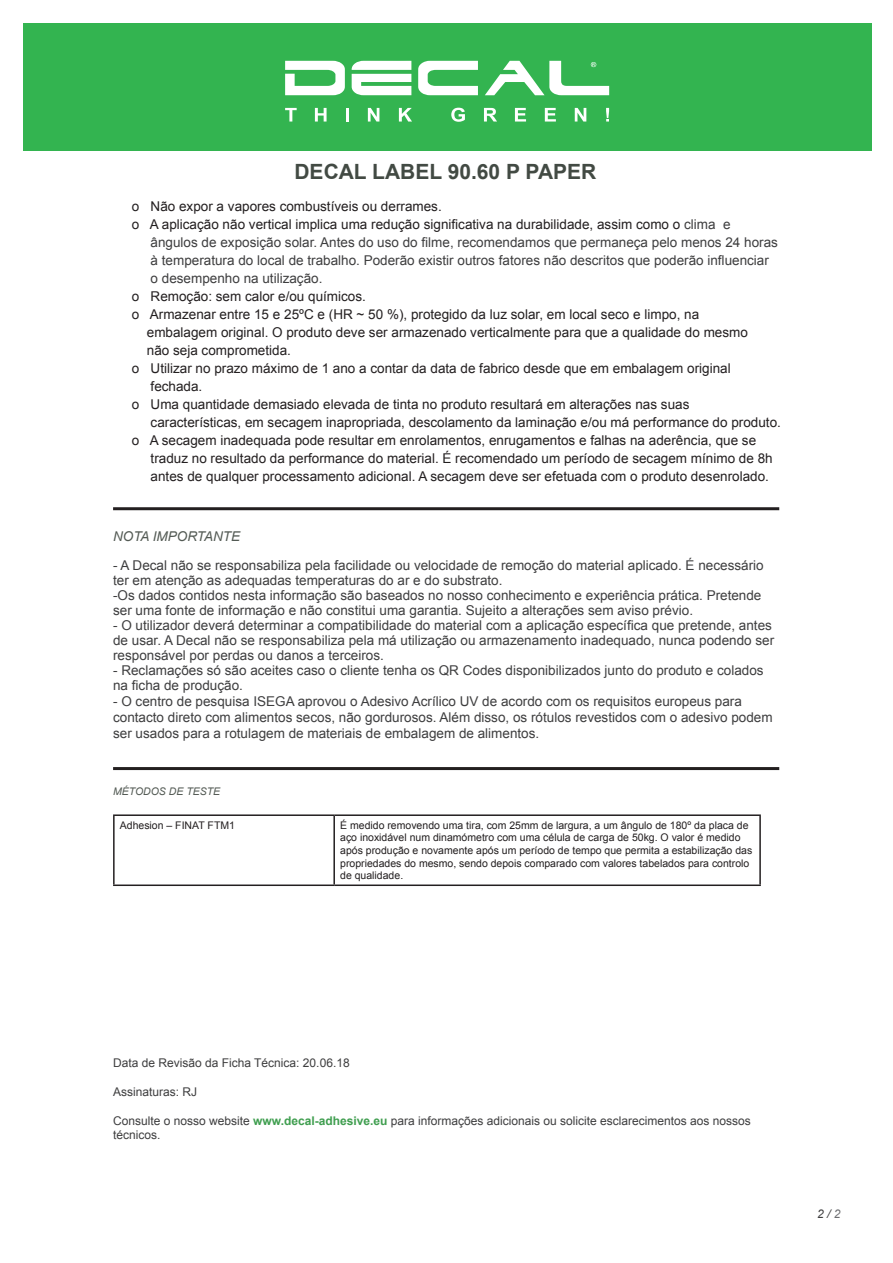
<style>
.page{position:relative;width:893px;height:1263px;background:#fff}
.page>*{position:absolute;margin:0;border:0;box-sizing:border-box;transform-origin:0 0}
.t1{font:700 21px "Arial";color:#424a43}
.t2{font:13.5px/15px "Arial";color:#3e3e3f}
.t3{font:13.5px "Arial";color:#231f20}
.t4{font:italic 13.5px "Arial";color:#535a54}
.t5{font:12px/14.4px "Arial";color:#3e3e3f}
.t6{font:italic 12px "Arial";color:#3e3e3f}
.t7{font:10.5px/12.6px "Arial";color:#231f20}
.t8{font:italic 10.5px "Arial";color:#535a54}
.s1{color:#3e3e3f}
.s2{font-weight:700;color:#3f9e4f}
.s3{color:#6c6d70}
</style>
<div class="page">
<hr style="left:113px;top:507px;width:666px;height:3px;background:#231f20">
<hr style="left:113px;top:767px;width:666px;height:3px;background:#231f20">
<hr style="left:113px;top:814px;width:221px;height:2px;background:#231f20">
<hr style="left:113px;top:816px;width:2px;height:68px;background:#231f20">
<hr style="left:334px;top:814px;width:427px;height:2px;background:#231f20">
<hr style="left:333px;top:816px;width:2px;height:68px;background:#231f20">
<hr style="left:759px;top:816px;width:2px;height:68px;background:#231f20">
<hr style="left:113px;top:884px;width:221px;height:2px;background:#231f20">
<hr style="left:334px;top:884px;width:427px;height:2px;background:#231f20">
<div style="left:23px;top:23px;width:848px;height:128px;background:#33b450"></div>
<svg style="left:285px;top:61px;width:60px;height:34px"></svg>
<svg style="left:352px;top:61px;width:59px;height:34px"></svg>
<svg style="left:418px;top:61px;width:60px;height:34px"></svg>
<svg style="left:485px;top:61px;width:124px;height:34px"></svg>
<svg style="left:285px;top:108px;width:12px;height:14px"></svg>
<svg style="left:315px;top:108px;width:12px;height:14px"></svg>
<hr style="left:346px;top:108px;width:3px;height:14px;background:#fff">
<svg style="left:368px;top:108px;width:11px;height:14px"></svg>
<svg style="left:399px;top:108px;width:13px;height:14px"></svg>
<svg style="left:451px;top:108px;width:14px;height:14px"></svg>
<svg style="left:484px;top:108px;width:13px;height:14px"></svg>
<svg style="left:515px;top:108px;width:11px;height:14px"></svg>
<svg style="left:545px;top:108px;width:11px;height:14px"></svg>
<svg style="left:575px;top:108px;width:11px;height:14px"></svg>
<svg style="left:606px;top:108px;width:3px;height:14px"></svg>
<h1 class="t1" style="left:294px;top:158px;width:303px">DECAL LABEL 90.60 P PAPER</h1>
<p class="t3" style="left:132px;top:197px;width:311px">o Não expor a vapores combustíveis ou derrames.</p>
<p class="t3" style="left:132px;top:215px;width:600px">o A aplicação não vertical implica uma redução significativa na durabilidade, assim como o <span class="s1">clima e</span></p>
<p class="t2" style="left:151px;top:235px;width:629px">ângulos de exposição solar. Antes do uso do filme, recomendamos que permaneça pelo menos 24 horas</p>
<p class="t2" style="left:151px;top:253px;width:620px">à temperatura do local de trabalho. Poderão existir outros fatores não descritos que poderão influenciar</p>
<p class="t2" style="left:151px;top:271px;width:173px">o desempenho na utilização.</p>
<p class="t3" style="left:132px;top:287px;width:236px">o Remoção: sem calor e/ou químicos.</p>
<p class="t3" style="left:132px;top:305px;width:569px">o Armazenar entre 15 e 25ºC e (HR ~ 50 %), protegido da luz solar, em local seco e limpo, na</p>
<p class="t3" style="left:147px;top:323px;width:603px">embalagem original. O produto deve ser armazenado verticalmente para que a qualidade do mesmo</p>
<p class="t3" style="left:147px;top:341px;width:146px">não seja comprometida.</p>
<p class="t3" style="left:132px;top:359px;width:600px">o Utilizar no prazo máximo de 1 ano a contar da data de fabrico desde que em embalagem original</p>
<p class="t3" style="left:151px;top:377px;width:53px">fechada.</p>
<p class="t3" style="left:132px;top:395px;width:559px">o Uma quantidade demasiado elevada de tinta no produto resultará em alterações nas suas</p>
<p class="t3" style="left:151px;top:413px;width:632px">características, em secagem inapropriada, descolamento da laminação e/ou má performance do produto.</p>
<p class="t3" style="left:132px;top:431px;width:626px">o A secagem inadequada pode resultar em enrolamentos, enrugamentos e falhas na aderência, que se</p>
<p class="t3" style="left:151px;top:449px;width:624px">traduz no resultado da performance do material. É recomendado um período de secagem mínimo de 8h</p>
<p class="t3" style="left:151px;top:467px;width:620px">antes de qualquer processamento adicional. A secagem deve ser efetuada com o produto desenrolado.</p>
<p class="t4" style="left:113px;top:528px;width:129px">NOTA IMPORTANTE</p>
<p class="t2" style="left:113px;top:557px;width:652px">- A Decal não se responsabiliza pela facilidade ou velocidade de remoção do material aplicado. É necessário ter em atenção as adequadas temperaturas do ar e do substrato.<br>-Os dados contidos nesta informação são baseados no nosso conhecimento e experiência prática. Pretende ser uma fonte de informação e não constitui uma garantia. Sujeito a alterações sem aviso prévio.</p>
<p class="t2" style="left:113px;top:617px;width:663px">- O utilizador deverá determinar a compatibilidade do material com a aplicação específica que pretende, antes de usar. A Decal não se responsabiliza pela má utilização ou armazenamento inadequado, nunca podendo ser responsável por perdas ou danos a terceiros.</p>
<p class="t2" style="left:113px;top:662px;width:652px">- Reclamações só são aceites caso o cliente tenha os QR Codes disponibilizados junto do produto e colados na ficha de produção.</p>
<p class="t2" style="left:113px;top:693px;width:661px;line-height:16.2px">- O centro de pesquisa ISEGA aprovou o Adesivo Acrílico UV de acordo com os requisitos europeus para contacto direto com alimentos secos, não gordurosos. Além disso, os rótulos revestidos com o adesivo podem ser usados para a rotulagem de materiais de embalagem de alimentos.</p>
<p class="t8" style="left:113px;top:784px;width:109px">MÉTODOS DE TESTE</p>
<p class="t7" style="left:120px;top:819px;width:117px">Adhesion – FINAT FTM1</p>
<p class="t7" style="left:340px;top:819px;width:414px">É medido removendo uma tira, com 25mm de largura, a um ângulo de 180º da placa de aço inoxidável num dinamómetro com uma célula de carga de 50kg. O valor é medido após produção e novamente após um período de tempo que permita a estabilização das propriedades do mesmo, sendo depois comparado com valores tabelados para controlo de qualidade.</p>
<p class="t5" style="left:113px;top:1056px;width:238px">Data de Revisão da Ficha Técnica: 20.06.18</p>
<p class="t5" style="left:113px;top:1085px;width:86px">Assinaturas: RJ</p>
<p class="t5" style="left:113px;top:1113px;width:639px">Consulte o nosso website <span class="s2">www.decal-adhesive.eu</span> para informações adicionais ou solicite esclarecimentos aos nossos técnicos.</p>
<p class="t6" style="left:817px;top:1206px;width:25px">2 / <span class="s3">2</span></p>
</div>
